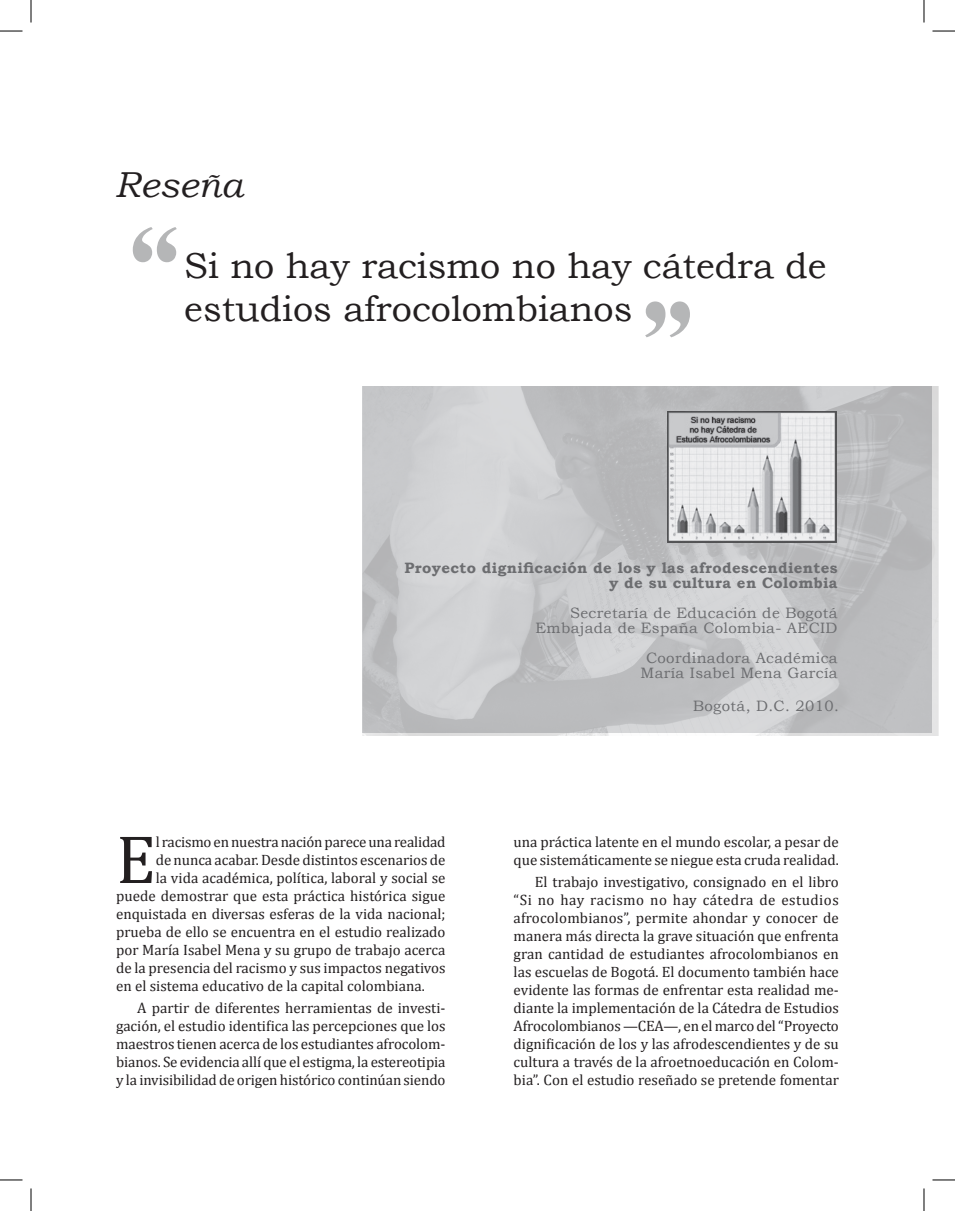
<style>
.page{position:relative;width:955px;height:1211px;background:#fff}
.page>*{position:absolute;margin:0;border:0;box-sizing:border-box;transform-origin:0 0}
.C__DE_TEXTO_2{font:69px "Cambria";color:#231f20}
._0_Título_1_entrevis{font:36px/43.2px "Bookman Old Style";color:#231f20}
._0_Título_1_entrevis-2{font:italic 36px "Bookman Old Style";color:#231f20}
.C__DE_TEXTO{font:15px/18px "Cambria";color:#231f20;text-align:justify}
.C__DE_TEXTO_2-2{font:15px "Cambria";color:#231f20}
.Destacados{font:15px "Bookman Old Style";letter-spacing:.025em;color:#6c6d70}
.Destacados-2{font:700 15px/15px "Bookman Old Style";letter-spacing:.025em;color:#6c6d70;text-align:right}
</style>
<div class="page">
<img style="left:362px;top:386px;width:576px;height:349px">
<svg style="left:133px;top:227px;width:44px;height:35px"></svg>
<svg style="left:645px;top:301px;width:45px;height:36px"></svg>
<img style="left:668px;top:412px;width:169px;height:130px">
<svg style="left:0;top:31px;width:22px;height:1px"></svg>
<svg style="left:932px;top:31px;width:23px;height:1px"></svg>
<svg style="left:0;top:1179px;width:22px;height:1px"></svg>
<svg style="left:932px;top:1179px;width:23px;height:1px"></svg>
<svg style="left:31px;top:0;width:1px;height:23px"></svg>
<svg style="left:31px;top:1188px;width:1px;height:22px"></svg>
<svg style="left:924px;top:0;width:1px;height:23px"></svg>
<svg style="left:924px;top:1188px;width:1px;height:22px"></svg>
<p class="_0_Título_1_entrevis-2" style="left:115px;top:164px;width:130px">Reseña</p>
<p class="_0_Título_1_entrevis" style="left:184px;top:243px;width:644px">Si no hay racismo no hay cátedra de estudios afrocolombianos</p>
<p class="Destacados-2" style="left:404px;top:559px;width:435px">Proyecto dignificación de los y las afrodescendientes y de su cultura en Colombia</p>
<p class="Destacados" style="left:570px;top:603px;width:269px">Secretaría de Educación de Bogotá</p>
<p class="Destacados" style="left:535px;top:618px;width:304px">Embajada de España Colombia- AECID</p>
<p class="Destacados" style="left:646px;top:648px;width:193px">Coordinadora Académica</p>
<p class="Destacados" style="left:640px;top:663px;width:199px">María Isabel Mena García</p>
<p class="C__DE_TEXTO_2" style="left:116px;top:818px;width:41px">E</p>
<p class="C__DE_TEXTO_2-2" style="left:156px;top:832px;width:291px">l racismo en nuestra nación parece una realidad</p>
<p class="C__DE_TEXTO_2-2" style="left:156px;top:850px;width:291px">de nunca acabar. Desde distintos escenarios de</p>
<p class="C__DE_TEXTO_2-2" style="left:156px;top:868px;width:291px">la vida académica, política, laboral y social se</p>
<p class="C__DE_TEXTO_2-2" style="left:116px;top:886px;width:331px">puede demostrar que esta práctica histórica sigue</p>
<p class="C__DE_TEXTO_2-2" style="left:116px;top:904px;width:331px">enquistada en diversas esferas de la vida nacional;</p>
<p class="C__DE_TEXTO_2-2" style="left:116px;top:922px;width:331px">prueba de ello se encuentra en el estudio realizado</p>
<p class="C__DE_TEXTO_2-2" style="left:116px;top:940px;width:331px">por María Isabel Mena y su grupo de trabajo acerca</p>
<p class="C__DE_TEXTO_2-2" style="left:116px;top:958px;width:331px">de la presencia del racismo y sus impactos negativos</p>
<p class="C__DE_TEXTO_2-2" style="left:116px;top:976px;width:310px">en el sistema educativo de la capital colombiana.</p>
<p class="C__DE_TEXTO" style="left:116px;top:998px;width:331px;text-indent:21px">A partir de diferentes herramientas de investi&shy;gación, el estudio identifica las percepciones que los maestros tienen acerca de los estudiantes afrocolom&shy;bianos. Se evidencia allí que el estigma, la estereotipia y la invisibilidad de origen histórico continúan siendo</p>
<p class="Destacados" style="left:693px;top:697px;width:147px">Bogotá, D.C. 2010.</p>
<p class="C__DE_TEXTO" style="left:514px;top:832px;width:327px">una práctica latente en el mundo escolar, a pesar de que sistemáticamente se niegue esta cruda realidad.</p>
<p class="C__DE_TEXTO" style="left:514px;top:872px;width:327px;text-indent:21px">El trabajo investigativo, consignado en el libro “Si no hay racismo no hay cátedra de estudios afrocolombianos”, permite ahondar y conocer de manera más directa la grave situación que enfrenta gran cantidad de estudiantes afrocolombianos en las escuelas de Bogotá. El documento también hace evidente las formas de enfrentar esta realidad me&shy;diante la implementación de la Cátedra de Estudios Afrocolombianos —CEA—, en el marco del “Proyecto dignificación de los y las afrodescendientes y de su cultura a través de la afroetnoeducación en Colom&shy;bia”. Con el estudio reseñado se pretende fomentar</p>
</div>
